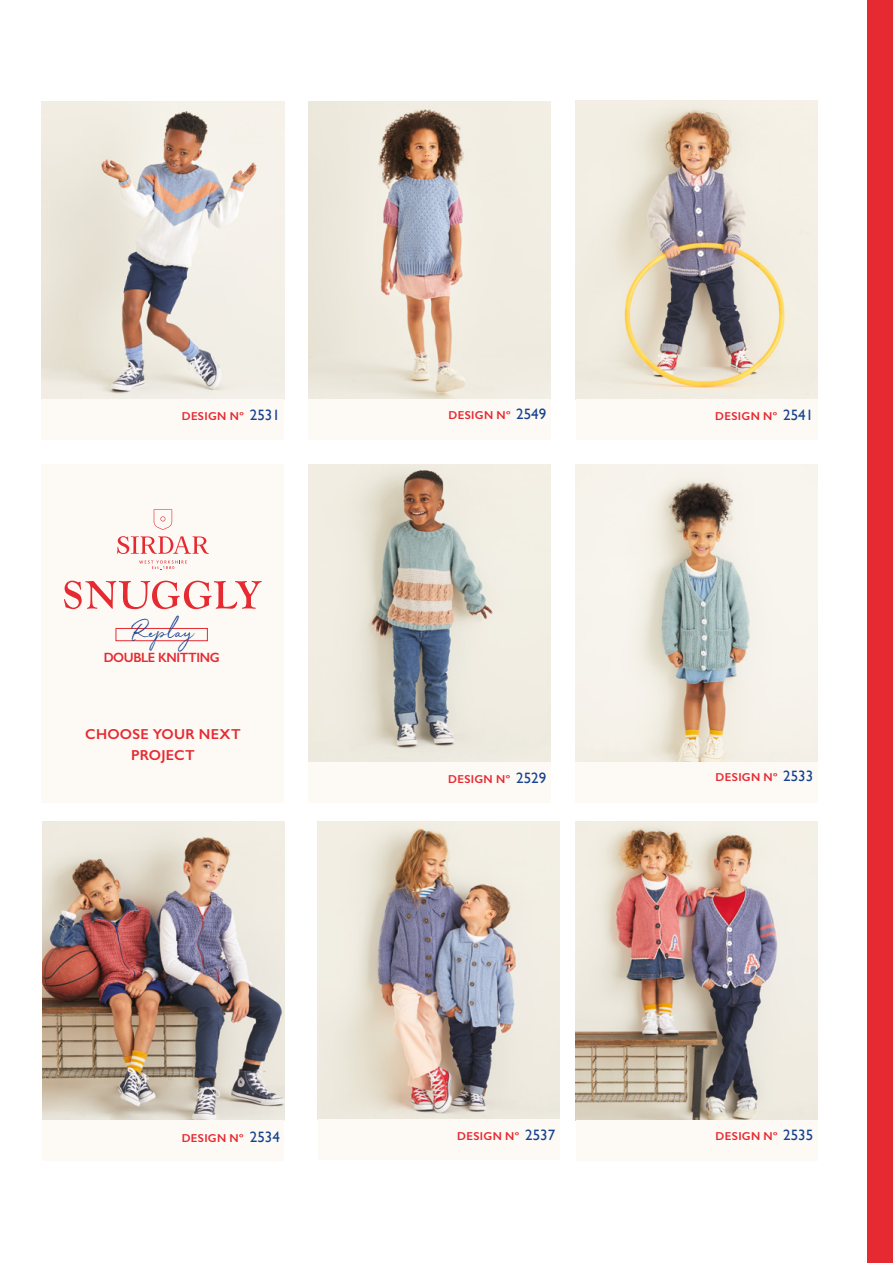
<style>
.page{position:relative;width:893px;height:1263px;background:#fff}
.page>*{position:absolute;margin:0;border:0;box-sizing:border-box;transform-origin:0 0}
.t1{font:25.5px "White Oleander";letter-spacing:.02em;color:#17428f}
.t2{font:600 14.4px/21.6px "Gill Sans";letter-spacing:.015em;color:#e62a32;text-align:center}
.t3{font:600 13.5px "Gill Sans";letter-spacing:-.03em;color:#e62a32;scale:.96 1}
.t4{font:600 11.55px "Gill Sans";letter-spacing:.035em;color:#e62a32}
.s1{font-weight:400;font-size:15px;color:#17428f}
</style>
<div class="page">
<div style="left:867px;top:0;width:26px;height:1263px;background:#e62a32"></div>
<img style="left:576px;top:100px;width:241px;height:299px">
<img style="left:576px;top:821px;width:241px;height:299px">
<img style="left:42px;top:821px;width:242px;height:299px">
<div style="left:576px;top:399px;width:241px;height:41px;background:#fdfaf5"></div>
<div style="left:576px;top:1121px;width:241px;height:40px;background:#fdfaf5"></div>
<div style="left:42px;top:1121px;width:242px;height:40px;background:#fdfaf5"></div>
<img style="left:575px;top:464px;width:242px;height:298px">
<img style="left:42px;top:102px;width:242px;height:297px">
<img style="left:308px;top:102px;width:242px;height:297px">
<div style="left:575px;top:762px;width:242px;height:40px;background:#fdfaf5"></div>
<div style="left:42px;top:399px;width:242px;height:41px;background:#fdfaf5"></div>
<div style="left:308px;top:399px;width:242px;height:41px;background:#fdfaf5"></div>
<img style="left:308px;top:464px;width:242px;height:298px">
<div style="left:308px;top:762px;width:242px;height:40px;background:#fdfaf5"></div>
<img style="left:318px;top:821px;width:241px;height:298px">
<div style="left:318px;top:1119px;width:242px;height:40px;background:#fdfaf5"></div>
<div style="left:42px;top:464px;width:242px;height:338px;background:#fdfaf5"></div>
<svg style="left:154px;top:509px;width:18px;height:21px"></svg>
<svg style="left:139px;top:560px;width:48px;height:10px"></svg>
<svg style="left:117px;top:536px;width:92px;height:18px"></svg>
<svg style="left:64px;top:581px;width:198px;height:28px"></svg>
<div style="left:116px;top:628px;width:92px;height:13px;border:1px solid #e62a32"></div>
<p class="t4" style="left:182px;top:409px;width:100px">DESIGN Nº <span class="s1">2531</span></p>
<p class="t4" style="left:449px;top:408px;width:99px">DESIGN Nº <span class="s1">2549</span></p>
<h1 class="t1" style="left:132px;top:614px;width:63px">Replay</h1>
<p class="t3" style="left:104px;top:649px;width:122px">DOUBLE KNITTING</p>
<p class="t2" style="left:85px;top:723px;width:157px">CHOOSE YOUR NEXT<br>PROJECT</p>
<p class="t4" style="left:448px;top:772px;width:100px">DESIGN Nº <span class="s1">2529</span></p>
<p class="t4" style="left:715px;top:409px;width:100px">DESIGN Nº <span class="s1">2541</span></p>
<p class="t4" style="left:716px;top:770px;width:99px">DESIGN Nº <span class="s1">2533</span></p>
<p class="t4" style="left:457px;top:1129px;width:100px">DESIGN Nº <span class="s1">2537</span></p>
<p class="t4" style="left:182px;top:1131px;width:100px">DESIGN Nº <span class="s1">2534</span></p>
<p class="t4" style="left:716px;top:1129px;width:99px">DESIGN Nº <span class="s1">2535</span></p>
</div>
